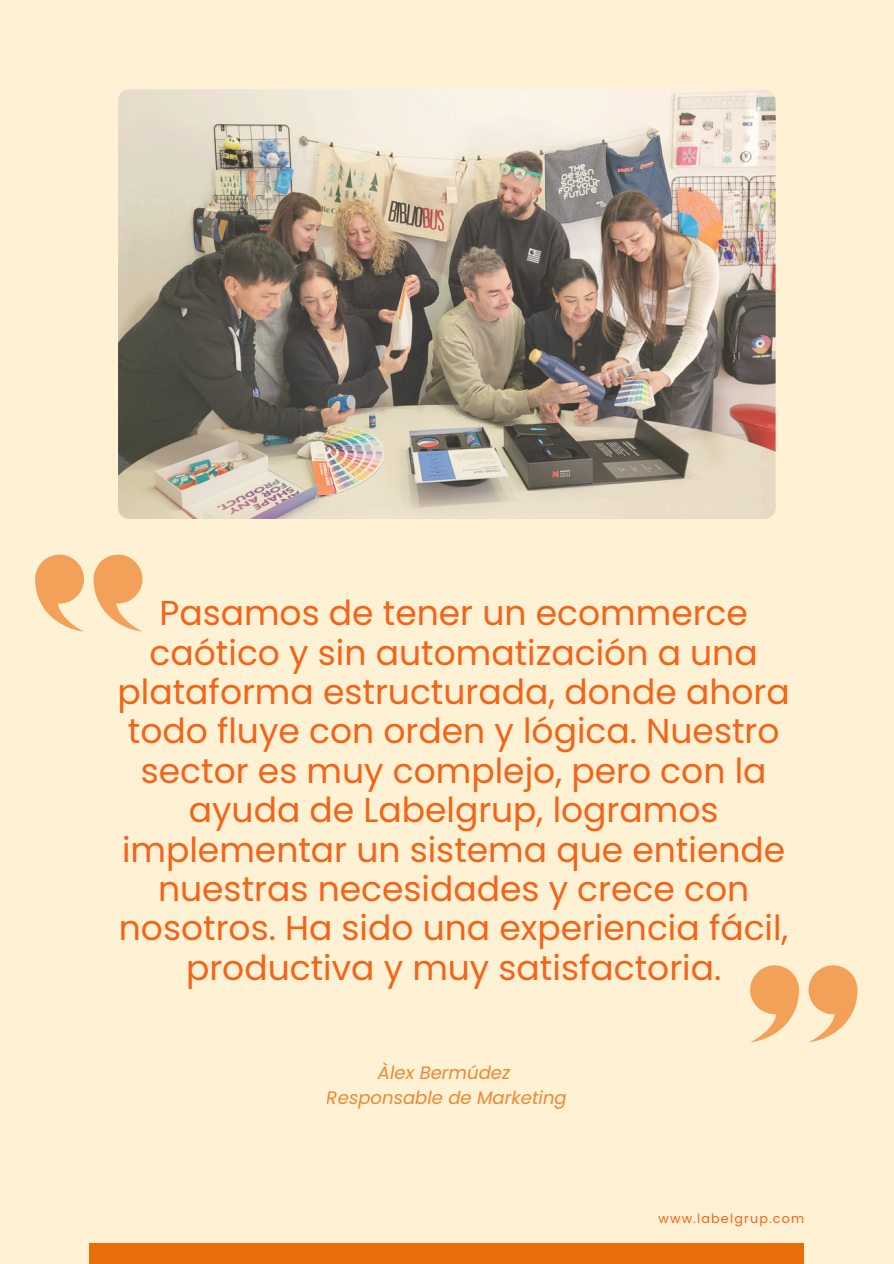
<style>
.page{position:relative;width:894px;height:1264px;background:#fff}
.page>*{position:absolute;margin:0;border:0;box-sizing:border-box;transform-origin:0 0}
.t1{font:34.5px/39.3px "Poppins";color:#f26419;text-align:center}
.t2{font:italic 18px/24.8px "Poppins";color:#eb6d09;text-align:center}
.t3{font:12.75px "Poppins";letter-spacing:.09em;color:#f26419}
</style>
<div class="page">
<div style="left:0;top:0;width:893px;height:1263px;background:#fff1d3"></div>
<div style="left:89px;top:1243px;width:715px;height:20px;background:#eb6d09"></div>
<svg style="left:94px;top:554px;width:49px;height:77px"></svg>
<svg style="left:35px;top:554px;width:49px;height:77px"></svg>
<svg style="left:750px;top:965px;width:48px;height:77px"></svg>
<svg style="left:808px;top:965px;width:48px;height:77px"></svg>
<img style="left:118px;top:89px;width:657px;height:430px;border-radius:11px">
<p class="t1" style="left:117px;top:593px;width:673px">Pasamos de tener un ecommerce caótico y sin automatización a una plataforma estructurada, donde ahora todo fluye con orden y lógica. Nuestro sector es muy complejo, pero con la ayuda de Labelgrup, logramos implementar un sistema que entiende nuestras necesidades y crece con nosotros. Ha sido una experiencia fácil, productiva y muy satisfactoria.</p>
<p class="t2" style="left:327px;top:1060px;width:241px">Àlex Bermúdez<br>Responsable de Marketing</p>
<p class="t3" style="left:658px;top:1209px;width:147px">www.labelgrup.com</p>
</div>
